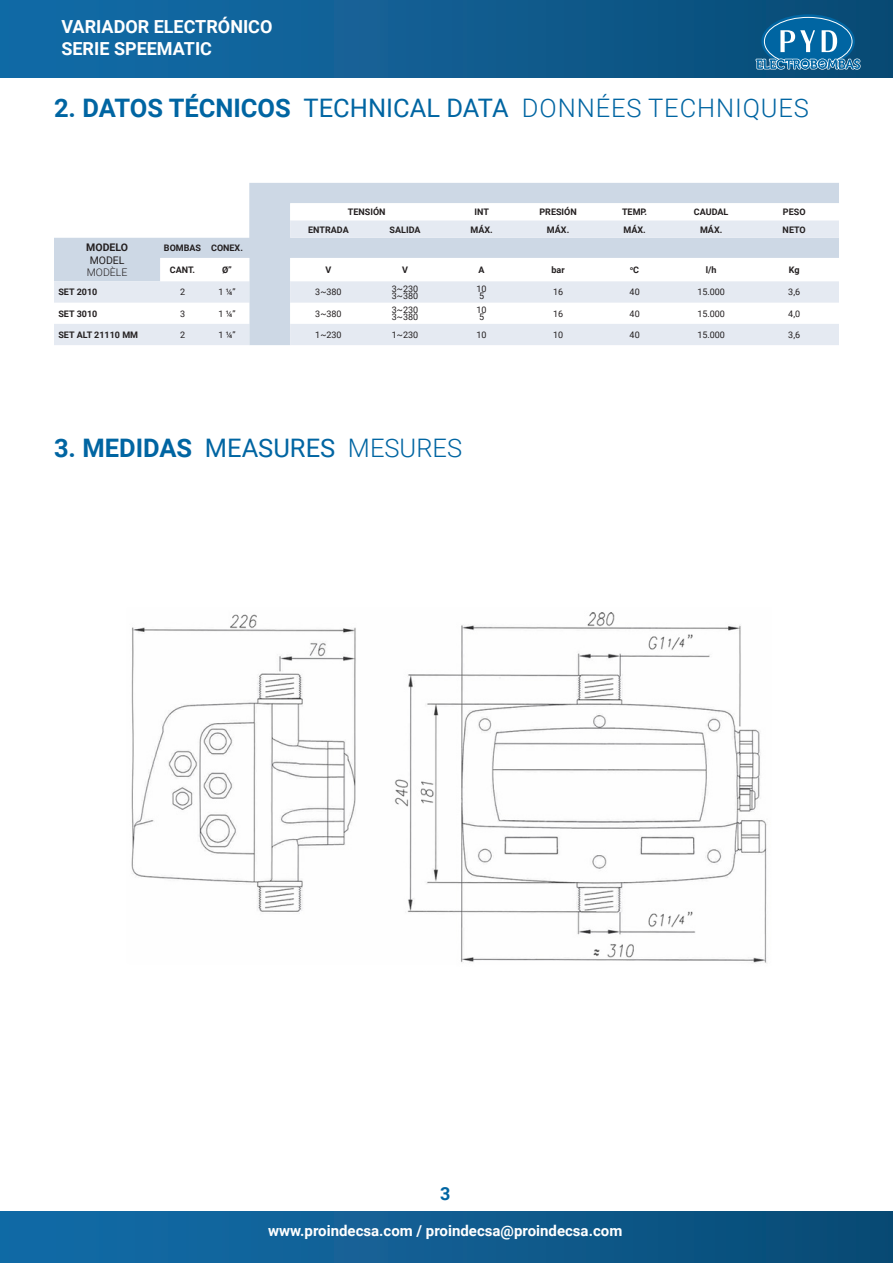
<style>
.page{position:relative;width:893px;height:1263px;background:#fff}
.page>*{position:absolute;margin:0;border:0;box-sizing:border-box;transform-origin:0 0}
.t1{font:300 25.5px "Roboto";letter-spacing:.035em;color:#0065a2}
.t2{font:700 25.5px "Roboto";color:#0065a2}
.t3{font:700 18px/21.6px "Roboto";color:#fff}
.t4{font:700 18px "Roboto";color:#0065a2}
.t5{font:700 15px "Roboto";color:#fff}
.t6{font:700 10.5px "Roboto";color:#231f20}
.t7{font:300 10.5px "Roboto";color:#231f20}
.t8{font:10.5px "Roboto";color:#231f20}
.t9{font:700 9px "Roboto";color:#231f20}
.t10{font:9px "Roboto";color:#231f20}
.t11{font:700 5.25px "Roboto";color:#231f20}
.s1{font-weight:700}
.s2{font-weight:400}
.s3{font-size:9px}
.s4{font-weight:300}
</style>
<div class="page">
<div style="left:0;top:0;width:893px;height:77px;background:linear-gradient(to right,#146daa,#0a4b75)"></div>
<div style="left:0;top:1211px;width:893px;height:52px;background:linear-gradient(to right,#146daa,#0a4b75)"></div>
<svg style="left:761px;top:14px;width:94px;height:54px"></svg>
<svg style="left:755px;top:28px;width:106px;height:50px;background:#2e77a4"></svg>
<div style="left:249px;top:183px;width:590px;height:20px;background:#cdd8e5"></div>
<svg style="left:54px;top:203px;width:785px;height:78px"></svg>
<div style="left:290px;top:220px;width:549px;height:18px;background:#e5eaf2"></div>
<svg style="left:54px;top:281px;width:785px;height:64px;fill:#e5eaf2"></svg>
<img style="left:131px;top:612px;width:636px;height:351px">
<h2 class="t3" style="left:61px;top:16px;width:213px">VARIADOR ELECTRÓNICO<br>SERIE SPEEMATIC</h2>
<p class="t1" style="left:54px;top:90px;width:757px"><span class="s1">2. DATOS TÉCNICOS</span> <span class="s2">TECHNICAL DATA</span> DONNÉES TECHNIQUES</p>
<p class="t6" style="left:86px;top:240px;width:43px">MODELO</p>
<p class="t8" style="left:90px;top:252px;width:36px">MODEL</p>
<p class="t7" style="left:87px;top:265px;width:42px">MODÈLE</p>
<p class="t9" style="left:348px;top:206px;width:39px">TENSIÓN</p>
<p class="t9" style="left:474px;top:206px;width:16px">INT</p>
<p class="t9" style="left:539px;top:206px;width:39px">PRESIÓN</p>
<p class="t9" style="left:622px;top:206px;width:27px">TEMP.</p>
<p class="t9" style="left:694px;top:206px;width:36px">CAUDAL</p>
<p class="t9" style="left:783px;top:206px;width:24px">PESO</p>
<p class="t9" style="left:308px;top:223px;width:42px">ENTRADA</p>
<p class="t9" style="left:390px;top:223px;width:32px">SALIDA</p>
<p class="t9" style="left:470px;top:223px;width:24px">MÁX.</p>
<p class="t9" style="left:547px;top:223px;width:24px">MÁX.</p>
<p class="t9" style="left:623px;top:223px;width:24px">MÁX.</p>
<p class="t9" style="left:700px;top:223px;width:24px">MÁX.</p>
<p class="t9" style="left:783px;top:223px;width:25px">NETO</p>
<p class="t9" style="left:164px;top:242px;width:39px">BOMBAS</p>
<p class="t9" style="left:211px;top:242px;width:33px">CONEX.</p>
<p class="t9" style="left:170px;top:263px;width:27px">CANT.</p>
<p class="t9" style="left:222px;top:263px;width:11px">Ø”</p>
<p class="t9" style="left:326px;top:263px;width:7px">V</p>
<p class="t9" style="left:402px;top:263px;width:7px">V</p>
<p class="t9" style="left:479px;top:263px;width:8px">A</p>
<p class="t9" style="left:551px;top:263px;width:15px">bar</p>
<p class="t11" style="left:630px;top:264px;width:10px">o<span class="s3">C</span></p>
<p class="t9" style="left:706px;top:263px;width:12px">l/h</p>
<p class="t9" style="left:789px;top:263px;width:12px">Kg</p>
<p class="t9" style="left:58px;top:286px;width:40px">SET 2010</p>
<p class="t10" style="left:180px;top:286px;width:7px">2</p>
<p class="t10" style="left:219px;top:286px;width:19px">1 ¼’’</p>
<p class="t10" style="left:315px;top:286px;width:28px">3~380</p>
<p class="t9" style="left:58px;top:307px;width:40px">SET 3010</p>
<p class="t10" style="left:180px;top:307px;width:7px">3</p>
<p class="t10" style="left:219px;top:307px;width:19px">1 ¼’’</p>
<p class="t10" style="left:315px;top:307px;width:28px">3~380</p>
<p class="t10" style="left:392px;top:282px;width:28px">3~230</p>
<p class="t10" style="left:392px;top:290px;width:28px">3~380</p>
<p class="t10" style="left:392px;top:303px;width:28px">3~230</p>
<p class="t10" style="left:392px;top:311px;width:28px">3~380</p>
<p class="t10" style="left:476px;top:282px;width:12px">10</p>
<p class="t10" style="left:479px;top:290px;width:7px">5</p>
<p class="t10" style="left:476px;top:303px;width:12px">10</p>
<p class="t10" style="left:479px;top:311px;width:7px">5</p>
<p class="t10" style="left:553px;top:286px;width:12px">16</p>
<p class="t10" style="left:630px;top:286px;width:12px">40</p>
<p class="t10" style="left:697px;top:286px;width:29px">15.000</p>
<p class="t10" style="left:788px;top:286px;width:13px">3,6</p>
<p class="t10" style="left:553px;top:307px;width:12px">16</p>
<p class="t10" style="left:630px;top:307px;width:12px">40</p>
<p class="t10" style="left:697px;top:307px;width:29px">15.000</p>
<p class="t10" style="left:788px;top:307px;width:13px">4,0</p>
<p class="t9" style="left:58px;top:328px;width:81px">SET ALT 21110 MM</p>
<p class="t10" style="left:180px;top:328px;width:7px">2</p>
<p class="t10" style="left:219px;top:328px;width:19px">1 ¼’’</p>
<p class="t10" style="left:315px;top:328px;width:28px">1~230</p>
<p class="t10" style="left:392px;top:328px;width:28px">1~230</p>
<p class="t10" style="left:476px;top:328px;width:12px">10</p>
<p class="t10" style="left:553px;top:328px;width:12px">10</p>
<p class="t10" style="left:630px;top:328px;width:12px">40</p>
<p class="t10" style="left:697px;top:328px;width:29px">15.000</p>
<p class="t10" style="left:788px;top:328px;width:13px">3,6</p>
<p class="t2" style="left:54px;top:430px;width:410px">3. MEDIDAS <span class="s2">MEASURES</span> <span class="s4">MESURES</span></p>
<h2 class="t4" style="left:440px;top:1181px;width:12px">3</h2>
<h3 class="t5" style="left:268px;top:1220px;width:356px">www.proindecsa.com / proindecsa@proindecsa.com</h3>
</div>
